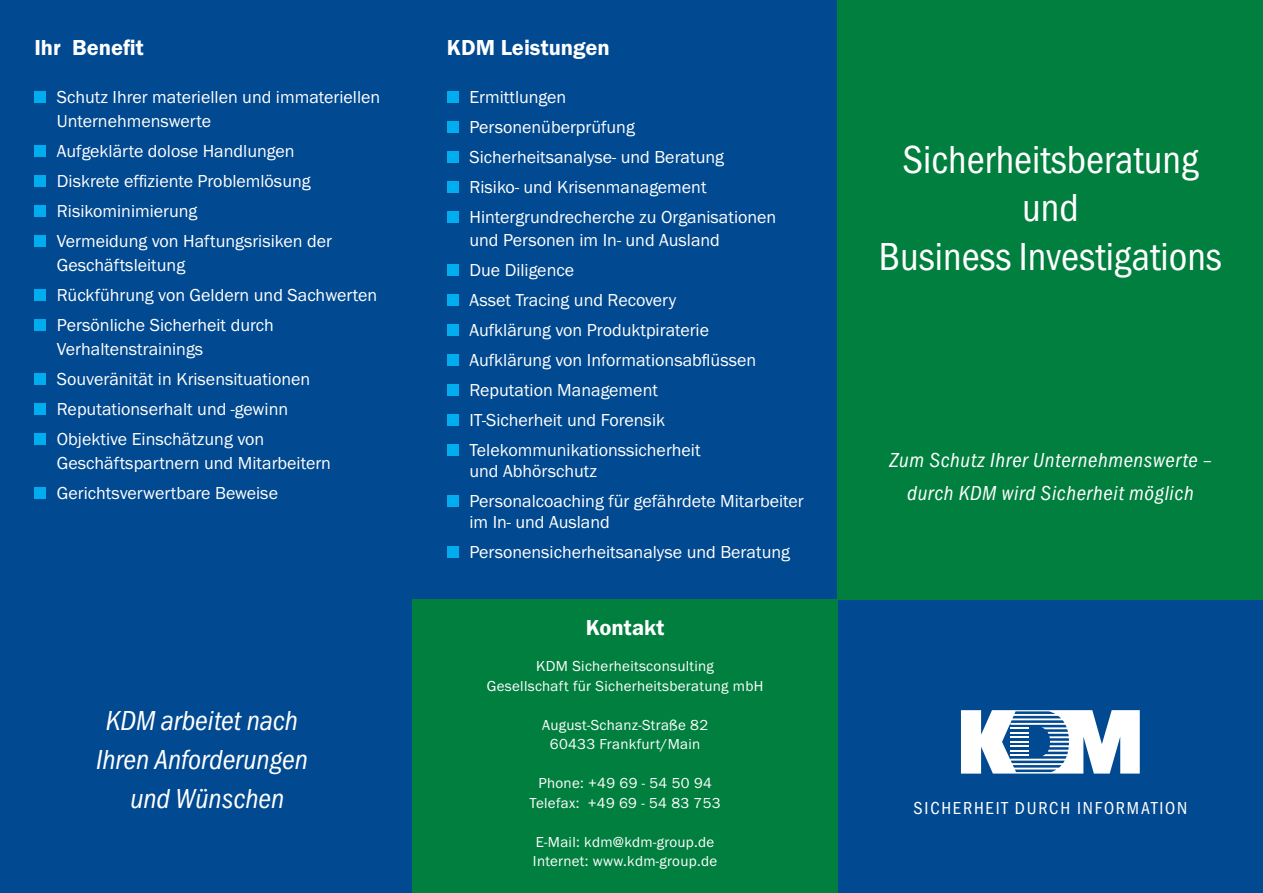
<style>
.page{position:relative;width:1263px;height:893px;background:#014990}
.page>*{position:absolute;margin:0;border:0;box-sizing:border-box;transform-origin:0 0}
.t1{font:condensed 40.5px "Franklin Gothic Itc T";color:#fff}
.t2{font:italic condensed 28.5px "Franklin Gothic Itc T";color:#fff}
.t3{font:600 22.5px "Franklin Gothic Itc T";color:#fff}
.t4{font:italic condensed 21px "Franklin Gothic Itc T";letter-spacing:.03em;color:#fff}
.t5{font:18px/21px "Franklin Gothic Itc T";color:#fff}
.t6{font:condensed 18px "Franklin Gothic Itc T";letter-spacing:.1em;color:#fff}
.t7{font:15px "Franklin Gothic Itc T";letter-spacing:.02em;color:#fff}
</style>
<div class="page">
<div style="left:838px;top:0;width:425px;height:600px;background:#007f3e"></div>
<div style="left:412px;top:600px;width:426px;height:293px;background:#007f3e"></div>
<svg style="left:961px;top:710px;width:179px;height:64px"></svg>
<div style="left:447px;top:92px;width:12px;height:11px;background:#00aeef"></div>
<div style="left:447px;top:122px;width:12px;height:11px;background:#00aeef"></div>
<div style="left:447px;top:152px;width:12px;height:11px;background:#00aeef"></div>
<div style="left:447px;top:182px;width:12px;height:11px;background:#00aeef"></div>
<div style="left:447px;top:212px;width:12px;height:11px;background:#00aeef"></div>
<div style="left:447px;top:264px;width:12px;height:12px;background:#00aeef"></div>
<div style="left:447px;top:294px;width:12px;height:12px;background:#00aeef"></div>
<div style="left:447px;top:324px;width:12px;height:12px;background:#00aeef"></div>
<div style="left:447px;top:354px;width:12px;height:12px;background:#00aeef"></div>
<div style="left:447px;top:384px;width:12px;height:12px;background:#00aeef"></div>
<div style="left:447px;top:414px;width:12px;height:12px;background:#00aeef"></div>
<div style="left:447px;top:444px;width:12px;height:12px;background:#00aeef"></div>
<div style="left:447px;top:495px;width:12px;height:12px;background:#00aeef"></div>
<div style="left:447px;top:546px;width:12px;height:12px;background:#00aeef"></div>
<div style="left:34px;top:92px;width:12px;height:11px;background:#00aeef"></div>
<div style="left:34px;top:146px;width:12px;height:11px;background:#00aeef"></div>
<div style="left:34px;top:176px;width:12px;height:11px;background:#00aeef"></div>
<div style="left:34px;top:206px;width:12px;height:11px;background:#00aeef"></div>
<div style="left:34px;top:236px;width:12px;height:11px;background:#00aeef"></div>
<div style="left:34px;top:290px;width:12px;height:11px;background:#00aeef"></div>
<div style="left:34px;top:320px;width:12px;height:11px;background:#00aeef"></div>
<div style="left:34px;top:374px;width:12px;height:11px;background:#00aeef"></div>
<div style="left:34px;top:404px;width:12px;height:11px;background:#00aeef"></div>
<div style="left:34px;top:434px;width:12px;height:11px;background:#00aeef"></div>
<div style="left:34px;top:488px;width:12px;height:11px;background:#00aeef"></div>
<p class="t3" style="left:34px;top:35px;width:111px">Ihr Benefit</p>
<p class="t5" style="left:57px;top:85px;width:325px;line-height:24px">Schutz Ihrer materiellen und immateriellen<br>Unternehmenswerte</p>
<p class="t5" style="left:57px;top:141px;width:239px">Aufgeklärte dolose Handlungen</p>
<p class="t5" style="left:57px;top:171px;width:255px">Diskrete effiziente Problemlösung</p>
<p class="t5" style="left:57px;top:201px;width:142px">Risikominimierung</p>
<p class="t5" style="left:57px;top:231px;width:277px">Vermeidung von Haftungsrisiken der</p>
<p class="t5" style="left:57px;top:255px;width:130px">Geschäftsleitung</p>
<p class="t5" style="left:57px;top:285px;width:322px">Rückführung von Geldern und Sachwerten</p>
<p class="t5" style="left:57px;top:315px;width:218px">Persönliche Sicherheit durch</p>
<p class="t5" style="left:57px;top:339px;width:148px">Verhaltenstrainings</p>
<p class="t5" style="left:57px;top:369px;width:255px">Souveränität in Krisensituationen</p>
<p class="t5" style="left:57px;top:399px;width:233px">Reputationserhalt und -gewinn</p>
<p class="t5" style="left:57px;top:429px;width:209px">Objektive Einschätzung von</p>
<p class="t5" style="left:57px;top:453px;width:275px">Geschäftspartnern und Mitarbeitern</p>
<p class="t5" style="left:57px;top:483px;width:223px">Gerichtsverwertbare Beweise</p>
<p class="t2" style="left:106px;top:705px;width:194px">KDM arbeitet nach</p>
<p class="t2" style="left:96px;top:744px;width:213px">Ihren Anforderungen</p>
<p class="t2" style="left:130px;top:783px;width:155px">und Wünschen</p>
<p class="t3" style="left:447px;top:35px;width:164px">KDM Leistungen</p>
<p class="t5" style="left:469px;top:87px;width:98px">Ermittlungen</p>
<p class="t5" style="left:469px;top:117px;width:167px">Personenüberprüfung</p>
<p class="t5" style="left:469px;top:147px;width:256px">Sicherheitsanalyse- und Beratung</p>
<p class="t5" style="left:469px;top:177px;width:239px">Risiko- und Krisenmanagement</p>
<p class="t5" style="left:469px;top:207px;width:308px">Hintergrundrecherche zu Organisationen</p>
<p class="t5" style="left:469px;top:229px;width:252px">und Personen im In- und Ausland</p>
<p class="t5" style="left:469px;top:259px;width:106px">Due Diligence</p>
<p class="t5" style="left:469px;top:289px;width:208px">Asset Tracing und Recovery</p>
<p class="t5" style="left:469px;top:319px;width:241px">Aufklärung von Produktpiraterie</p>
<p class="t5" style="left:469px;top:349px;width:288px">Aufklärung von Informationsabflüssen</p>
<p class="t5" style="left:469px;top:379px;width:190px">Reputation Management</p>
<p class="t5" style="left:469px;top:409px;width:197px">IT-Sicherheit und Forensik</p>
<p class="t5" style="left:469px;top:439px;width:233px">Telekommunikationssicherheit</p>
<p class="t5" style="left:469px;top:460px;width:129px">und Abhörschutz</p>
<p class="t5" style="left:469px;top:490px;width:336px">Personalcoaching für gefährdete Mitarbeiter im In- und Ausland</p>
<p class="t5" style="left:469px;top:541px;width:322px">Personensicherheitsanalyse und Beratung</p>
<p class="t3" style="left:586px;top:615px;width:80px">Kontakt</p>
<p class="t7" style="left:536px;top:657px;width:179px">KDM Sicherheitsconsulting</p>
<p class="t7" style="left:487px;top:677px;width:278px">Gesellschaft für Sicherheitsberatung mbH</p>
<p class="t7" style="left:542px;top:716px;width:168px">August-Schanz-Straße 82</p>
<p class="t7" style="left:550px;top:735px;width:152px">60433 Frankfurt/Main</p>
<p class="t7" style="left:538px;top:774px;width:175px">Phone: +49 69 - 54 50 94</p>
<p class="t7" style="left:529px;top:794px;width:193px">Telefax: +49 69 - 54 83 753</p>
<p class="t7" style="left:536px;top:833px;width:180px">E-Mail: kdm@kdm-group.de</p>
<p class="t7" style="left:533px;top:852px;width:186px">Internet: www.kdm-group.de</p>
<p class="t1" style="left:902px;top:137px;width:297px">Sicherheitsberatung</p>
<p class="t1" style="left:1022px;top:185px;width:58px">und</p>
<p class="t1" style="left:879px;top:234px;width:344px">Business Investigations</p>
<p class="t4" style="left:889px;top:449px;width:324px">Zum Schutz Ihrer Unternehmenswerte –</p>
<p class="t4" style="left:907px;top:482px;width:288px">durch KDM wird Sicherheit möglich</p>
<p class="t6" style="left:913px;top:798px;width:275px">SICHERHEIT DURCH INFORMATION</p>
</div>
